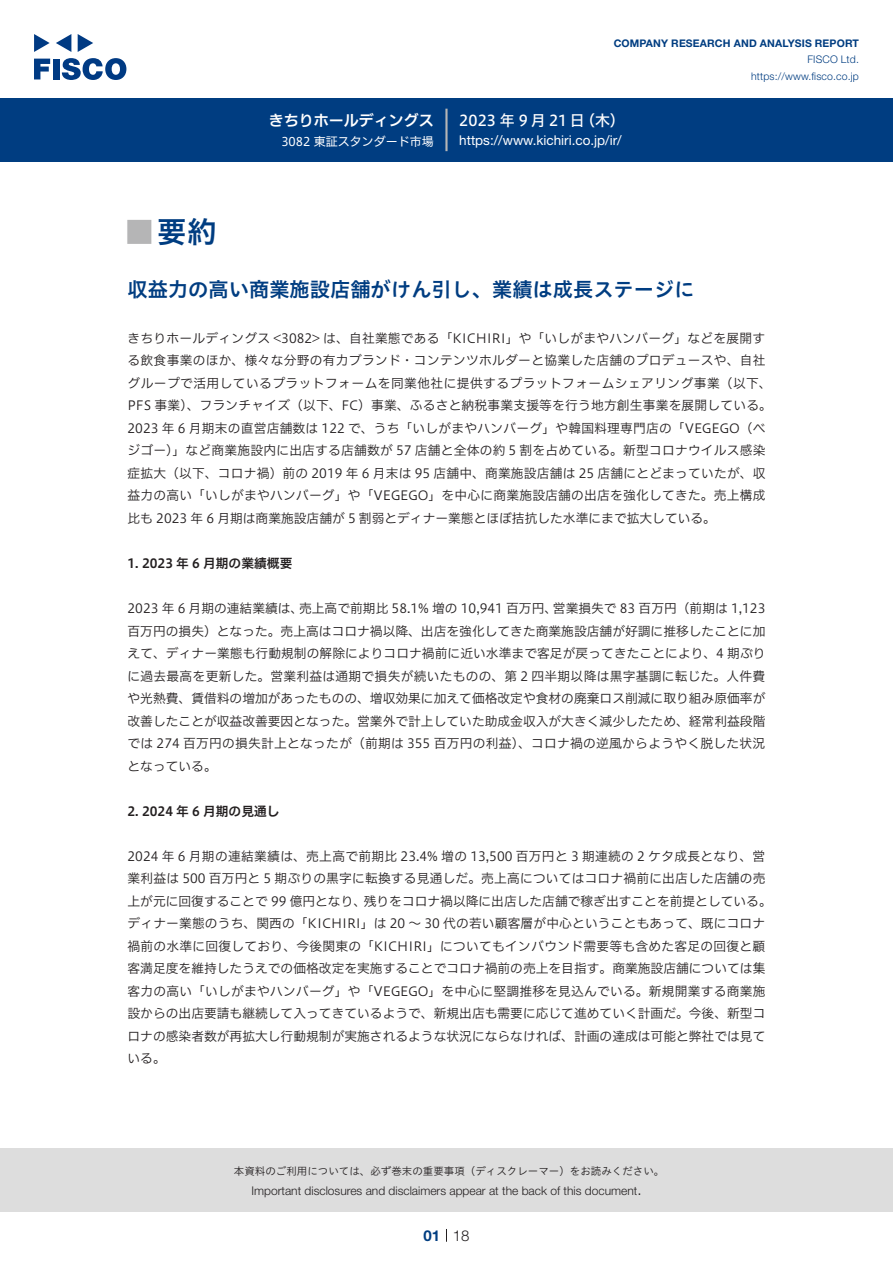
<style>
.page{position:relative;width:893px;height:1263px;background:#fff}
.page>*{position:absolute;margin:0;border:0;box-sizing:border-box;transform-origin:0 0}
.t1{font:30px "Hiragino UD Sans Std N W6";color:#003d81}
.t2{font:24px "Hiragino UD Sans Std N W6";color:#b5b5b6}
.t3{font:20.25px "Hiragino UD Sans Std W6";color:#003d81}
.t4{font:15px "Hiragino UD Sans F Std N W5";letter-spacing:.175em;color:#fff}
.t5{font:15px "Hiragino UD Sans F Std N W6";color:#fff}
.t6{font:300 15px "Helvetica Neue LT Std";color:#231f20}
.t7{font:700 15px "Helvetica Neue LT Std";color:#003d81}
.t8{font:13.5px "Helvetica Neue LT Std";color:#fff}
.t9{font:12.75px/22.5px "Hiragino UD Sans F Std N W3";letter-spacing:.01em;color:#231f20}
.t10{font:12.75px "Hiragino UD Sans F Std N W6";color:#231f20}
.t11{font:300 12px "Helvetica Neue LT Std";color:#231f20}
.t12{font:12px "Hiragino UD Sans F Std N W4";color:#fff}
.t13{font:10.5px "Hiragino UD Sans Std W3";color:#231f20}
.t14{font:700 10.5px "Helvetica Neue LT Std";letter-spacing:.015em;color:#003d81}
.t15{font:300 10.5px/16.5px "Helvetica Neue LT Std";letter-spacing:.015em;color:#003d81;text-align:right}
</style>
<div class="page">
<div style="left:0;top:1148px;width:893px;height:64px;background:#ddd"></div>
<svg style="left:34px;top:59px;width:16px;height:20px"></svg>
<div style="left:53px;top:59px;width:6px;height:20px;background:#003a83"></div>
<svg style="left:62px;top:58px;width:64px;height:22px"></svg>
<svg style="left:34px;top:34px;width:16px;height:18px"></svg>
<svg style="left:78px;top:34px;width:15px;height:18px"></svg>
<svg style="left:56px;top:34px;width:15px;height:18px"></svg>
<div style="left:0;top:98px;width:893px;height:64px;background:#003d81"></div>
<hr style="left:445px;top:109px;width:3px;height:42px;background:#b5b5b6">
<svg style="left:446px;top:1229px;width:1px;height:13px"></svg>
<p class="t5" style="left:269px;top:109px;width:167px">きちりホールディングス</p>
<p class="t12" style="left:281px;top:132px;width:154px">3082 東証スタンダード市場</p>
<p class="t14" style="left:614px;top:37px;width:247px">COMPANY RESEARCH AND ANALYSIS REPORT</p>
<p class="t15" style="left:751px;top:51px;width:109px">FISCO Ltd. https://www.fisco.co j p.</p>
<p class="t4" style="left:580px;top:109px;width:46px">（木(</p>
<p class="t4" style="left:459px;top:109px;width:127px">2023年9月21日</p>
<p class="t8" style="left:459px;top:132px;width:164px">https://www.kichiri. c o j p. /i r/</p>
<h1 class="t1" style="left:157px;top:209px;width:61px">要約</h1>
<h2 class="t2" style="left:128px;top:213px;width:25px">█</h2>
<h3 class="t3" style="left:128px;top:274px;width:568px">収益力の高い商業施設店舗がけん引し、業績は成長ステージに</h3>
<p class="t9" style="left:128px;top:326px;width:646px">きちりホールディングス &lt;3082&gt; は、自社業態である「KICHIRI」や「いしがまやハンバーグ」などを展開する飲食事業のほか、様々な分野の有力ブランド・コンテンツホルダーと協業した店舗のプロデュースや、自社グループで活用しているプラットフォームを同業他社に提供するプラットフォームシェアリング事業（以下、PFS 事業）、フランチャイズ（以下、FC）事業、ふるさと納税事業支援等を行う地方創生事業を展開している。2023 年 6 月期末の直営店舗数は 122 で、うち「いしがまやハンバーグ」や韓国料理専門店の「VEGEGO（ベジゴー）」など商業施設内に出店する店舗数が 57 店舗と全体の約 5 割を占めている。新型コロナウイルス感染症拡大（以下、コロナ禍）前の 2019 年 6 月末は 95 店舗中、商業施設店舗は 25 店舗にとどまっていたが、収益力の高い「いしがまやハンバーグ」や「VEGEGO」を中心に商業施設店舗の出店を強化してきた。売上構成比も 2023 年 6 月期は商業施設店舗が 5 割弱とディナー業態とほぼ拮抗した水準にまで拡大している。</p>
<p class="t10" style="left:128px;top:553px;width:166px">1. 2023 年 6 月期の業績概要</p>
<p class="t9" style="left:553px;top:596px;width:214px">営業損失で 83 百万円（前期は 1,123</p>
<p class="t9" style="left:299px;top:596px;width:260px">売上高で前期比 58.1% 増の 10,941 百万円、</p>
<p class="t9" style="left:128px;top:596px;width:639px">2023 年 6 月期の連結業績は、<br>百万円の損失）となった。売上高はコロナ禍以降、出店を強化してきた商業施設店舗が好調に推移したことに加えて、ディナー業態も行動規制の解除によりコロナ禍前に近い水準まで客足が戻ってきたことにより、4 期ぶりに過去最高を更新した。営業利益は通期で損失が続いたものの、第 2 四半期以降は黒字基調に転じた。人件費や光熱費、賃借料の増加があったものの、増収効果に加えて価格改定や食材の廃棄ロス削減に取り組み原価率が改善したことが収益改善要因となった。営業外で計上していた助成金収入が大きく減少したため、経常利益段階では 274 百万円の損失計上となったが（前期は 355 百万円の利益）、コロナ禍の逆風からようやく脱した状況となっている。</p>
<p class="t10" style="left:128px;top:801px;width:154px">2. 2024 年 6 月期の見通し</p>
<p class="t9" style="left:128px;top:844px;width:639px">2024 年 6 月期の連結業績は、売上高で前期比 23.4% 増の 13,500 百万円と 3 期連続の 2 ケタ成長となり、営</p>
<p class="t9" style="left:128px;top:866px;width:639px">業利益は 500 百万円と 5 期ぶりの黒字に転換する見通しだ。売上高についてはコロナ禍前に出店した店舗の売</p>
<p class="t9" style="left:364px;top:889px;width:409px">残りをコロナ禍以降に出店した店舗で稼ぎ出すことを前提としている。</p>
<p class="t9" style="left:128px;top:889px;width:639px">上が元に回復することで 99 億円となり、<br>ディナー業態のうち、関西の「KICHIRI」は 20 ～ 30 代の若い顧客層が中心ということもあって、既にコロナ禍前の水準に回復しており、今後関東の「KICHIRI」についてもインバウンド需要等も含めた客足の回復と顧客満足度を維持したうえでの価格改定を実施することでコロナ禍前の売上を目指す。商業施設店舗については集客力の高い「いしがまやハンバーグ」や「VEGEGO」を中心に堅調推移を見込んでいる。新規開業する商業施設からの出店要請も継続して入ってきているようで、新規出店も需要に応じて進めていく計画だ。今後、新型コロナの感染者数が再拡大し行動規制が実施されるような状況にならなければ、計画の達成は可能と弊社では見ている。</p>
<p class="t13" style="left:234px;top:1163px;width:432px">本資料のご利用については、必ず巻末の重要事項（ディスクレーマー）をお読みください。</p>
<p class="t6" style="left:637px;top:1180px;width:6px">.</p>
<p class="t11" style="left:251px;top:1183px;width:387px">Important disclosures and disclaimers appear at the back of this document</p>
<p class="t7" style="left:423px;top:1226px;width:18px">01</p>
<p class="t6" style="left:453px;top:1226px;width:18px">18</p>
</div>
